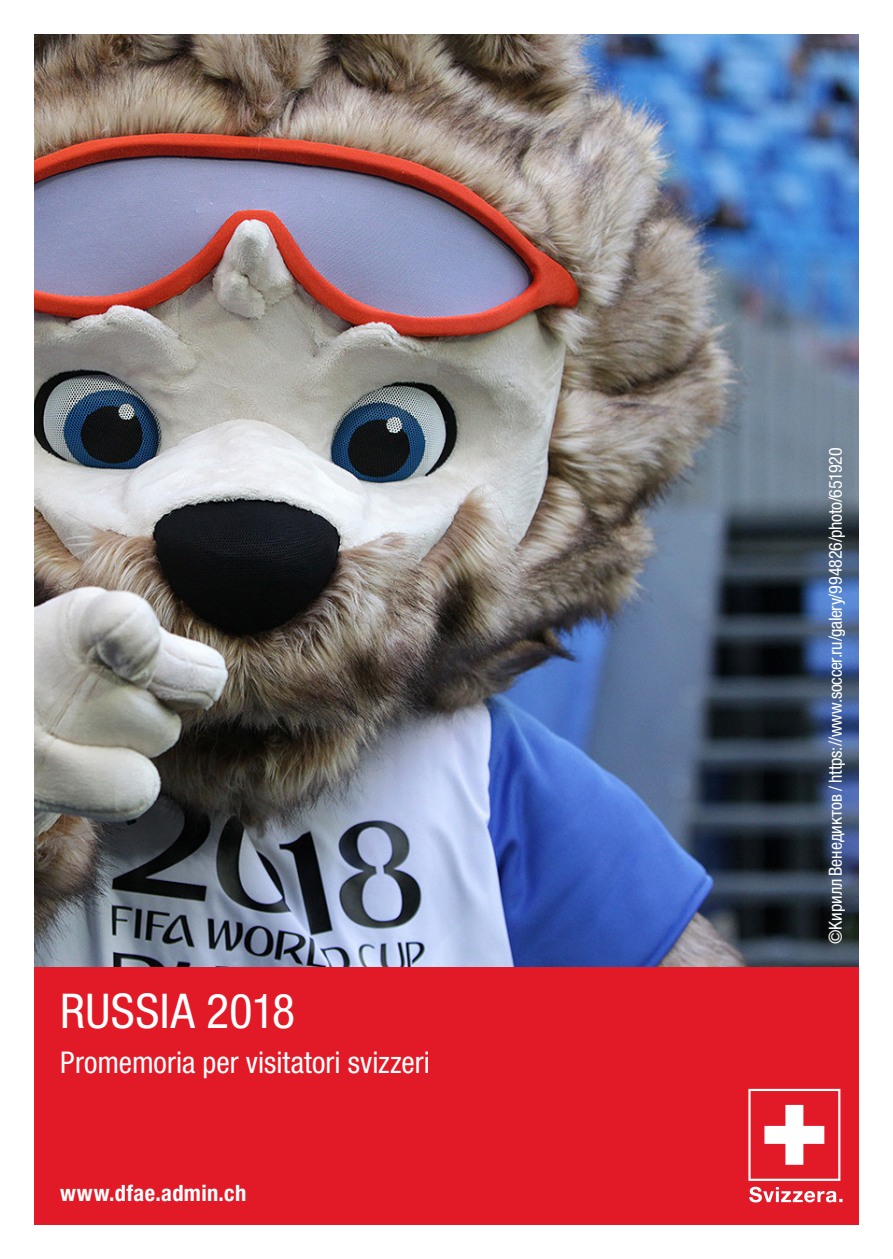
<style>
.page{position:relative;width:893px;height:1259px;background:#fff}
.page>*{position:absolute;margin:0;border:0;box-sizing:border-box;transform-origin:0 0}
.t1{font:condensed 48px "Helvetica Neue LTW1 G";letter-spacing:.005em;color:#fff}
.t2{font:condensed 30px "Helvetica Neue LTW1 G";color:#fff}
.t3{font:700 condensed 22.5px "Helvetica Neue LTW1 G";letter-spacing:.015em;color:#fff}
.t4{font:condensed 18px "Helvetica Neue LTW1 G";letter-spacing:-.005em;color:#fff}
</style>
<div class="page">
<div style="left:34px;top:966px;width:825px;height:259px;background:#e21926"></div>
<img style="left:34px;top:34px;width:825px;height:932px">
<svg style="left:748px;top:1089px;width:94px;height:113px"></svg>
<p class="t1" style="left:60px;top:983px;width:236px">RUSSIA 2018</p>
<p class="t2" style="left:60px;top:1045px;width:371px">Promemoria per visitatori svizzeri</p>
<p class="t3" style="left:60px;top:1179px;width:187px">www.dfae.admin.ch</p>
<p class="t4" style="left:825px;top:944px;width:498px;rotate:-90deg">©Кирилл Венедиктов / https://www.soccer.ru/galery/994826/photo/651920</p>
</div>
